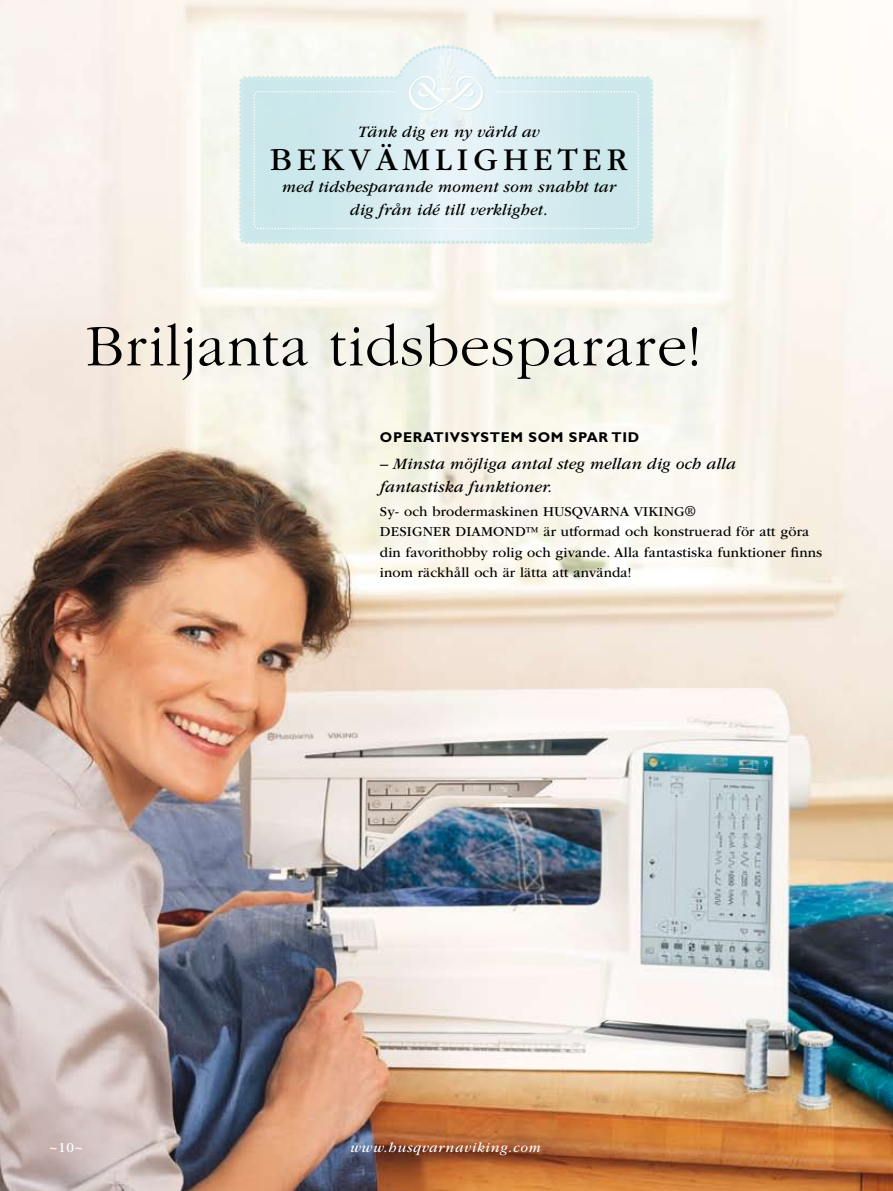
<style>
.page{position:relative;width:893px;height:1191px;background:#fff}
.page>*{position:absolute;margin:0;border:0;box-sizing:border-box;transform-origin:0 0}
.t1{font:60px "ITC Garamond MM 300 625";color:#000}
.t2{font:33px "ITC Garamond MM 405 625";letter-spacing:.15em;color:#000}
.t3{font:16.5px/22.5px "ITC Garamond MM It 405 625";letter-spacing:.01em;color:#000}
.t4{font:14.25px/20.2px "ITC Garamond MM 405 625";letter-spacing:.01em;color:#000}
.t5{font:700 14.25px "Gill Sans";letter-spacing:.05em;color:#000}
.t6{font:14.25px "ITC Garamond MM It 405 625";letter-spacing:.05em;color:#fff}
.t7{font:14.25px "ITC Garamond MM 405 625";color:#fff}
</style>
<div class="page">
<img style="left:0;top:0;width:893px;height:1191px">
<svg style="left:239px;top:45px;width:414px;height:199px"></svg>
<svg style="left:254px;top:91px;width:385px;height:138px;background:#d5ebef"></svg>
<svg style="left:337px;top:47px;width:149px;height:85px"></svg>
<p class="t3" style="left:358px;top:120px;width:183px">Tänk dig en ny värld av</p>
<h2 class="t2" style="left:270px;top:141px;width:359px">BEKVÄMLIGHETER</h2>
<p class="t3" style="left:282px;top:176px;width:336px;text-align:center">med tidsbesparande moment som snabbt tar dig från idé till verklighet.</p>
<h1 class="t1" style="left:85px;top:313px;width:619px">Briljanta tidsbesparare!</h1>
<p class="t5" style="left:380px;top:429px;width:44px">OPERATIVS</p>
<p class="t5" style="left:470px;top:429px;width:152px">YSTEM SOM SPAR TID</p>
<p class="t3" style="left:380px;top:453px;width:357px">– Minsta möjliga antal steg mellan dig och alla fantastiska funktioner.</p>
<p class="t4" style="left:380px;top:501px;width:444px">Sy- och brodermaskinen HUSQVARNA VIKING®<br>DESIGNER DIAMOND™ är utformad och konstruerad för att göra din favorithobby rolig och givande. Alla fantastiska funktioner finns inom räckhåll och är lätta att använda!</p>
<p class="t7" style="left:50px;top:1139px;width:35px">~10~</p>
<p class="t6" style="left:350px;top:1139px;width:192px">www.husqvarnaviking.com</p>
</div>
